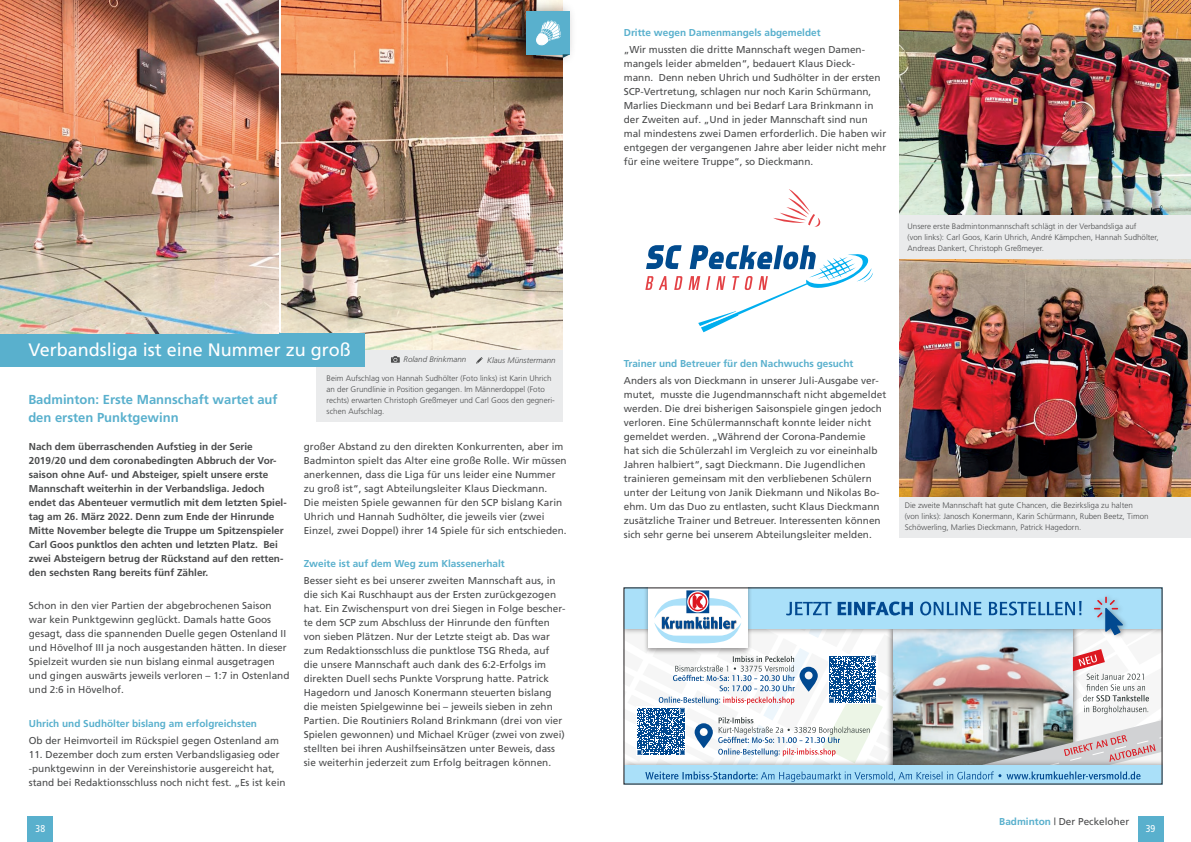
<style>
.page{position:relative;width:1191px;height:842px;background:#fff}
.page>*{position:absolute;margin:0;border:0;box-sizing:border-box;transform-origin:0 0}
.Headline{font:18px "Frutiger";color:#fff}
.Headline-2{font:700 13px/18px "Frutiger";color:#59b0cd}
.t1{font:10px/14px "Frutiger";color:#4b4c4d}
.t2{font:700 10px/14px "Frutiger";color:#4b4c4d}
.t3{font:700 10px "Frutiger";color:#59b0cd}
.t4{font:condensed 10px "Frutiger";color:#fff}
.Bildunterschrift{font:300 8px/11px "Frutiger";color:#4b4c4d}
.Bildunterschrift-2{font:italic 300 8px "Frutiger";color:#4b4c4d}
.s1{font-weight:700;color:#59b0cd}
</style>
<div class="page">
<img style="left:281px;top:0;width:281px;height:350px">
<div style="left:316px;top:350px;width:247px;height:72px;background:#eaebec"></div>
<div style="left:509px;top:0;width:68px;height:67px;background:#231f20;opacity:.5"></div>
<div style="left:527px;top:11px;width:43px;height:43px;background:#59b0cd"></div>
<svg style="left:536px;top:21px;width:25px;height:24px"></svg>
<svg style="left:562px;top:54px;width:8px;height:4px"></svg>
<div style="left:0;top:333px;width:364px;height:34px;background:#59b0cd"></div>
<img style="left:0;top:0;width:279px;height:333px">
<svg style="left:645px;top:276px;width:22px;height:14px"></svg>
<svg style="left:674px;top:276px;width:8px;height:14px"></svg>
<svg style="left:773px;top:189px;width:48px;height:38px"></svg>
<svg style="left:646px;top:245px;width:35px;height:24px"></svg>
<svg style="left:688px;top:245px;width:185px;height:87px"></svg>
<div style="left:899px;top:496px;width:292px;height:42px;background:#eaebec"></div>
<div style="left:899px;top:215px;width:292px;height:45px;background:#eaebec"></div>
<img style="left:899px;top:260px;width:292px;height:236px">
<img style="left:899px;top:0;width:292px;height:215px">
<img style="left:626px;top:590px;width:534px;height:192px">
<svg style="left:476px;top:357px;width:6px;height:7px"></svg>
<svg style="left:391px;top:356px;width:9px;height:7px"></svg>
<div style="left:28px;top:816px;width:25px;height:26px;background:#59b0cd"></div>
<div style="left:1137px;top:816px;width:26px;height:26px;background:#59b0cd"></div>
<p class="Headline" style="left:28px;top:339px;width:324px">Verbandsliga ist eine Nummer zu groß</p>
<p class="Bildunterschrift-2" style="left:403px;top:355px;width:64px">Roland Brinkmann</p>
<p class="Bildunterschrift-2" style="left:487px;top:355px;width:70px">Klaus Münstermann</p>
<p class="Headline-2" style="left:28px;top:390px;width:251px">Badminton: Erste Mannschaft wartet auf den ersten Punktgewinn</p>
<p class="t2" style="left:29px;top:439px;width:259px">Nach dem überraschenden Aufstieg in der Serie 2019/20 und dem coronabedingten Abbruch der Vor&shy;saison ohne Auf- und Absteiger, spielt unsere erste Mannschaft weiterhin in der Verbandsliga. Jedoch endet das Abenteuer vermutlich mit dem letzten Spiel&shy;tag am 26. März 2022. Denn zum Ende der Hinrunde Mitte November belegte die Truppe um Spitzenspieler Carl Goos punktlos den achten und letzten Platz. Bei zwei Absteigern betrug der Rückstand auf den retten&shy;den sechsten Rang bereits fünf Zähler.</p>
<p class="t1" style="left:29px;top:599px;width:262px">Schon in den vier Partien der abgebrochenen Saison war kein Punktgewinn geglückt. Damals hatte Goos gesagt, dass die spannenden Duelle gegen Ostenland II und Hövelhof III ja noch ausgestanden hätten. In dieser Spielzeit wurden sie nun bislang einmal ausgetragen und gingen auswärts jeweils verloren – 1:7 in Ostenland und 2:6 in Hövelhof.</p>
<p class="t3" style="left:29px;top:718px;width:230px">Uhrich und Sudhölter bislang am erfolgreichsten</p>
<p class="t1" style="left:29px;top:733px;width:252px">Ob der Heimvorteil im Rückspiel gegen Ostenland am</p>
<p class="t1" style="left:29px;top:747px;width:258px">11. Dezember doch zum ersten Verbandsligasieg oder -punktgewinn in der Vereinshistorie ausgereicht hat, stand bei Redaktionsschluss noch nicht fest. „Es ist kein</p>
<p class="Bildunterschrift" style="left:326px;top:373px;width:230px">Beim Aufschlag von Hannah Sudhölter (Foto links) ist Karin Uhrich an der Grundlinie in Position gegangen. Im Männerdoppel (Foto rechts) erwarten Christoph Greßmeyer und Carl Goos den gegneri&shy;schen Aufschlag.</p>
<p class="t1" style="left:304px;top:439px;width:264px">großer Abstand zu den direkten Konkurrenten, aber im Badminton spielt das Alter eine große Rolle. Wir müssen anerkennen, dass die Liga für uns leider eine Nummer zu groß ist“, sagt Abteilungsleiter Klaus Dieckmann.<br>Die meisten Spiele gewannen für den SCP bislang Karin Uhrich und Hannah Sudhölter, die jeweils vier (zwei Einzel, zwei Doppel) ihrer 14 Spiele für sich entschieden.</p>
<p class="t3" style="left:304px;top:558px;width:202px">Zweite ist auf dem Weg zum Klassenerhalt</p>
<p class="t1" style="left:304px;top:573px;width:263px">Besser sieht es bei unserer zweiten Mannschaft aus, in die sich Kai Ruschhaupt aus der Ersten zurückgezogen hat. Ein Zwischenspurt von drei Siegen in Folge bescher&shy;te dem SCP zum Abschluss der Hinrunde den fünften von sieben Plätzen. Nur der Letzte steigt ab. Das war zum Redaktionsschluss die punktlose TSG Rheda, auf die unsere Mannschaft auch dank des 6:2-Erfolgs im direkten Duell sechs Punkte Vorsprung hatte. Patrick Hagedorn und Janosch Konermann steuerten bislang die meisten Spielgewinne bei – jeweils sieben in zehn Partien. Die Routiniers Roland Brinkmann (drei von vier Spielen gewonnen) und Michael Krüger (zwei von zwei) stellten bei ihren Aushilfseinsätzen unter Beweis, dass sie weiterhin jederzeit zum Erfolg beitragen können.</p>
<p class="t3" style="left:624px;top:27px;width:198px">Dritte wegen Damenmangels abgemeldet</p>
<p class="t1" style="left:624px;top:42px;width:264px">„Wir mussten die dritte Mannschaft wegen Damen&shy;mangels leider abmelden“, bedauert Klaus Dieck&shy;mann. Denn neben Uhrich und Sudhölter in der ersten SCP-Vertretung, schlagen nur noch Karin Schürmann, Marlies Dieckmann und bei Bedarf Lara Brinkmann in der Zweiten auf. „Und in jeder Mannschaft sind nun mal mindestens zwei Damen erforderlich. Die haben wir entgegen der vergangenen Jahre aber leider nicht mehr für eine weitere Truppe“, so Dieckmann.</p>
<p class="Bildunterschrift" style="left:907px;top:221px;width:252px">Unsere erste Badmintonmannschaft schlägt in der Verbandsliga auf<br>(von links): Carl Goos, Karin Uhrich, André Kämpchen, Hannah Sudhölter,<br>Andreas Dankert, Christoph Greßmeyer.</p>
<p class="t3" style="left:624px;top:358px;width:231px">Trainer und Betreuer für den Nachwuchs gesucht</p>
<p class="t1" style="left:624px;top:373px;width:264px">Anders als von Dieckmann in unserer Juli-Ausgabe ver&shy;mutet, musste die Jugendmannschaft nicht abgemeldet werden. Die drei bisherigen Saisonspiele gingen jedoch verloren. Eine Schülermannschaft konnte leider nicht gemeldet werden. „Während der Corona-Pandemie<br>hat sich die Schülerzahl im Vergleich zu vor eineinhalb Jahren halbiert“, sagt Dieckmann. Die Jugendlichen trainieren gemeinsam mit den verbliebenen Schülern unter der Leitung von Janik Diekmann und Nikolas Bo&shy;ehm. Um das Duo zu entlasten, sucht Klaus Dieckmann zusätzliche Trainer und Betreuer. Interessenten können sich sehr gerne bei unserem Abteilungsleiter melden.</p>
<p class="Bildunterschrift" style="left:904px;top:500px;width:245px">Die zweite Mannschaft hat gute Chancen, die Bezirksliga zu halten (von links): Janosch Konermann, Karin Schürmann, Ruben Beetz, Timon<br>Schöwerling, Marlies Dieckmann, Patrick Hagedorn.</p>
<p class="t1" style="left:999px;top:815px;width:132px"><span class="s1">Badminton</span> | Der Peckeloher</p>
<p class="t4" style="left:36px;top:822px;width:11px">38</p>
<p class="t4" style="left:1145px;top:822px;width:11px">39</p>
</div>
